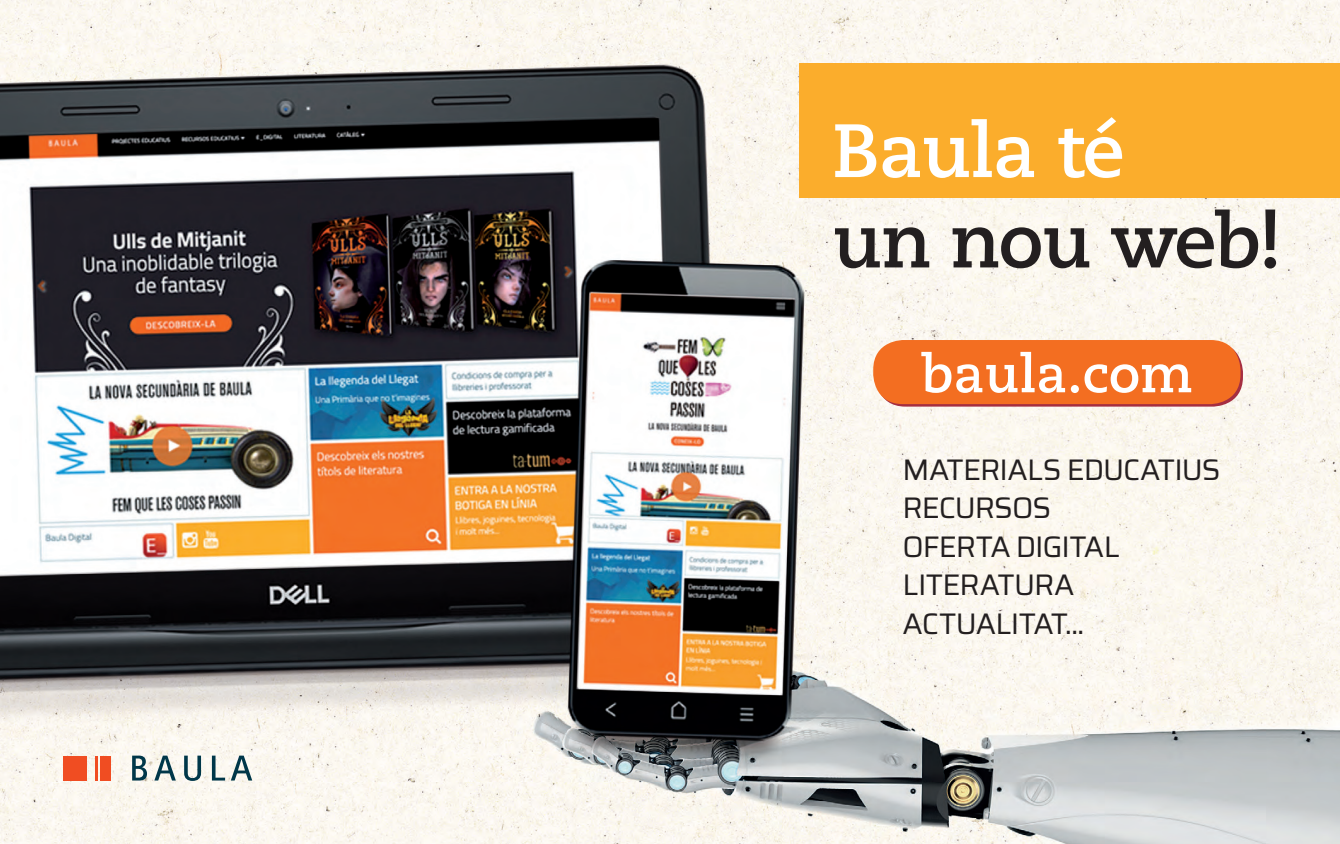
<style>
.page{position:relative;width:1340px;height:844px;background:#fff}
.page>*{position:absolute;margin:0;border:0;box-sizing:border-box;transform-origin:0 0}
.t1{font:700 75.25px/90.3px "Caecilia LT Std";letter-spacing:-.02em;color:#231f20}
.t2{font:700 52.5px "Caecilia LT Std";color:#fff}
.t3{font:29.75px/38.5px "Saira";letter-spacing:-.035em;color:#231f20}
.s1{color:#fff}
</style>
<div class="page">
<img style="left:0;top:0;width:1339px;height:843px">
<div style="left:63px;top:756px;width:24px;height:24px;background:#f04d22"></div>
<hr style="left:95px;top:756px;width:2px;height:24px;background:#f04d22">
<div style="left:100px;top:756px;width:11px;height:24px;background:#f04d22"></div>
<svg style="left:132px;top:755px;width:120px;height:25px"></svg>
<div style="left:799px;top:63px;width:540px;height:134px;background:#fbad2c"></div>
<svg style="left:875px;top:342px;width:367px;height:64px"></svg>
<div style="left:873px;top:340px;width:367px;height:64px;background:#f36e21;border-radius:30px"></div>
<p class="t1" style="left:832px;top:107px;width:450px"><span class="s1">Baula té<br></span>un nou web!</p>
<p class="t2" style="left:921px;top:343px;width:273px">baula.com</p>
<p class="t3" style="left:902px;top:449px;width:319px">MATERIALS EDUCATIUS<br>RECURSOS<br>OFERTA DIGITAL<br>LITERATURA<br>ACTUALITAT...</p>
</div>
